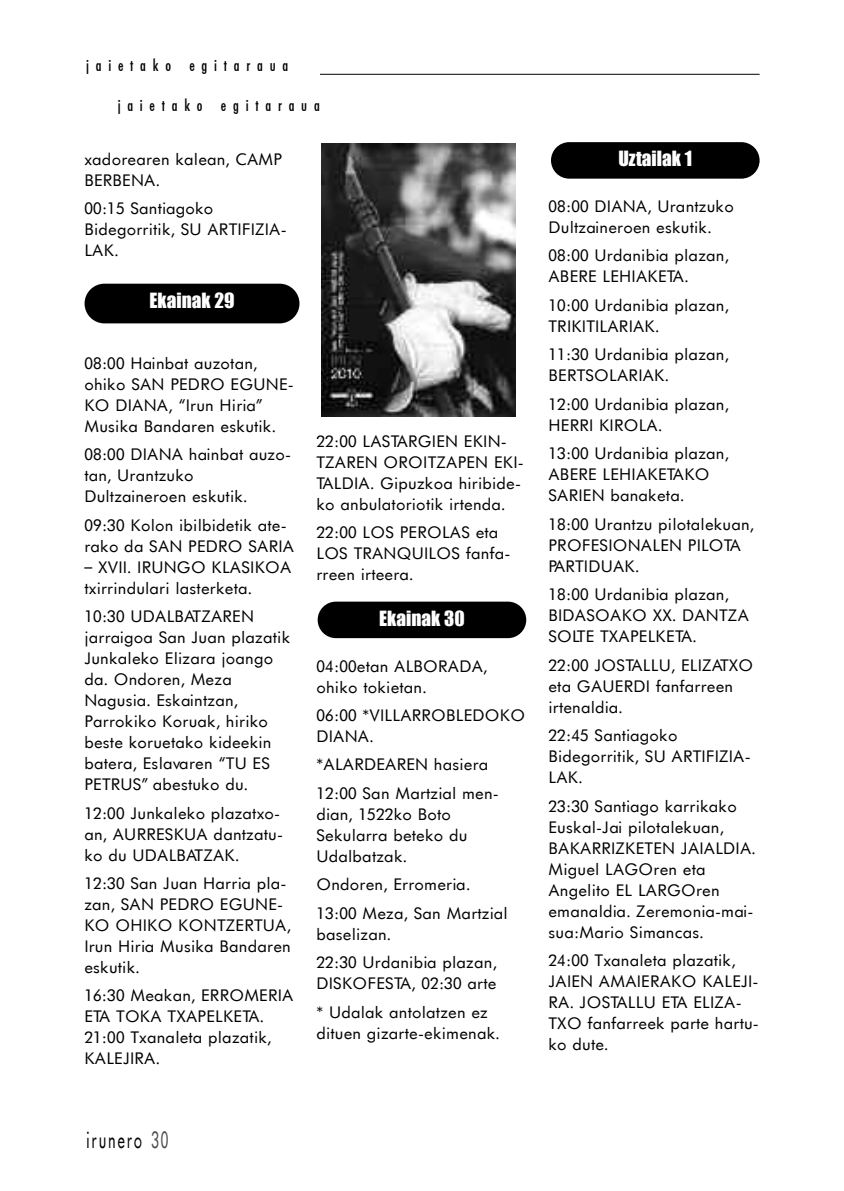
<style>
.page{position:relative;width:844px;height:1191px;background:#fff}
.page>*{position:absolute;margin:0;border:0;box-sizing:border-box;transform-origin:0 0}
.t1{font:22.4px "Futurist";letter-spacing:.11em;color:#000;scale:.62 1}
.t2{font:19.25px "Impact";color:#fff}
.t3{font:15.75px/21px "Futurist";color:#000}
.t4{font:15.75px "Futurist Condensed";letter-spacing:.43em;color:#000}
.s1{color:#4d4d4d}
</style>
<div class="page">
<hr style="left:84px;top:74px;width:675px;height:1px;background:#000">
<div style="left:84px;top:54px;width:236px;height:39px;background:#fff"></div>
<div style="left:317px;top:601px;width:209px;height:37px;background:#000;border-radius:18px"></div>
<div style="left:551px;top:142px;width:208px;height:37px;background:#000;border-radius:18px"></div>
<img style="left:321px;top:144px;width:194px;height:273px">
<div style="left:85px;top:284px;width:214px;height:39px;background:#000;border-radius:20px"></div>
<p class="t4" style="left:86px;top:56px;width:204px">jaietako egitaraua</p>
<p class="t4" style="left:118px;top:96px;width:204px">jaietako egitaraua</p>
<p class="t3" style="left:84px;top:148px;width:199px">xadorearen kalean, CAMP<br>BERBENA.</p>
<p class="t3" style="left:84px;top:198px;width:204px">00:15 Santiagoko<br>Bidegorritik, SU ARTIFIZIA-<br>LAK.</p>
<p class="t2" style="left:149px;top:288px;width:86px">Ekainak 29</p>
<p class="t3" style="left:84px;top:352px;width:211px">08:00 Hainbat auzotan, ohiko SAN PEDRO EGUNE-<br>KO DIANA, “Irun Hiria”<br>Musika Bandaren eskutik.</p>
<p class="t3" style="left:84px;top:443px;width:208px">08:00 DIANA hainbat auzo&shy;tan, Urantzuko<br>Dultzaineroen eskutik.</p>
<p class="t3" style="left:84px;top:514px;width:211px">09:30 Kolon ibilbidetik ate&shy;rako da SAN PEDRO SARIA</p>
<p class="t3" style="left:84px;top:556px;width:209px">– XVII. IRUNGO KLASIKOA txirrindulari lasterketa.</p>
<p class="t3" style="left:84px;top:605px;width:207px">10:30 UDALBATZAREN jarraigoa San Juan plazatik<br>Junkaleko Elizara joango da. Ondoren, Meza<br>Nagusia. Eskaintzan,<br>Parrokiko Koruak, hiriko beste koruetako kideekin batera, Eslavaren “TU ES<br>PETRUS” abestuko du.</p>
<p class="t3" style="left:84px;top:802px;width:200px">12:00 Junkaleko plazatxo&shy;an, AURRESKUA dantzatu&shy;ko du UDALBATZAK.</p>
<p class="t3" style="left:84px;top:872px;width:208px">12:30 San Juan Harria pla&shy;zan, SAN PEDRO EGUNE-<br>KO OHIKO KONTZERTUA,<br>Irun Hiria Musika Bandaren eskutik.</p>
<p class="t3" style="left:84px;top:985px;width:211px">16:30 Meakan, ERROMERIA<br>ETA TOKA TXAPELKETA.<br>21:00 Txanaleta plazatik,<br>KALEJIRA.</p>
<p class="t3" style="left:316px;top:430px;width:209px">22:00 LASTARGIEN EKIN-<br>TZAREN OROITZAPEN EKI-<br>TALDIA. Gipuzkoa hiribide&shy;ko anbulatoriotik irtenda.</p>
<p class="t3" style="left:316px;top:521px;width:196px">22:00 LOS PEROLAS eta<br>LOS TRANQUILOS fanfa&shy;rreen irteera.</p>
<p class="t2" style="left:379px;top:606px;width:87px">Ekainak 30</p>
<p class="t3" style="left:316px;top:655px;width:173px">04:00etan ALBORADA, ohiko tokietan.</p>
<p class="t3" style="left:316px;top:704px;width:210px">06:00 *VILLARROBLEDOKO<br>DIANA.</p>
<p class="t3" style="left:316px;top:750px;width:184px;line-height:28.5px">*ALARDEAREN hasiera<br>12:00 San Martzial men-</p>
<p class="t3" style="left:316px;top:803px;width:153px">dian, 1522ko Boto<br>Sekularra beteko du<br>Udalbatzak.</p>
<p class="t3" style="left:316px;top:870px;width:193px;line-height:28.5px">Ondoren, Erromeria.<br>13:00 Meza, San Martzial</p>
<p class="t3" style="left:316px;top:919px;width:182px;line-height:28.5px">baselizan.<br>22:30 Urdanibia plazan,</p>
<p class="t3" style="left:316px;top:969px;width:182px;line-height:28.5px">DISKOFESTA, 02:30 arte * Udalak antolatzen ez</p>
<p class="t3" style="left:316px;top:1022px;width:185px">dituen gizarte-ekimenak.</p>
<p class="t2" style="left:618px;top:147px;width:75px">Uztailak 1</p>
<p class="t3" style="left:548px;top:195px;width:187px">08:00 DIANA, Urantzuko<br>Dultzaineroen eskutik.</p>
<p class="t3" style="left:548px;top:245px;width:182px">08:00 Urdanibia plazan,<br>ABERE LEHIAKETA.</p>
<p class="t3" style="left:548px;top:294px;width:182px">10:00 Urdanibia plazan,<br>TRIKITILARIAK.</p>
<p class="t3" style="left:548px;top:344px;width:182px">11:30 Urdanibia plazan,<br>BERTSOLARIAK.</p>
<p class="t3" style="left:548px;top:393px;width:182px">12:00 Urdanibia plazan,<br>HERRI KIROLA.</p>
<p class="t3" style="left:548px;top:443px;width:182px">13:00 Urdanibia plazan,<br>ABERE LEHIAKETAKO<br>SARIEN banaketa.</p>
<p class="t3" style="left:548px;top:513px;width:207px">18:00 Urantzu pilotalekuan,<br>PROFESIONALEN PILOTA<br>PARTIDUAK.</p>
<p class="t3" style="left:548px;top:583px;width:202px">18:00 Urdanibia plazan,<br>BIDASOAKO XX. DANTZA<br>SOLTE TXAPELKETA.</p>
<p class="t3" style="left:548px;top:654px;width:206px">22:00 JOSTALLU, ELIZATXO eta GAUERDI fanfarreen irtenaldia.</p>
<p class="t3" style="left:548px;top:724px;width:204px">22:45 Santiagoko<br>Bidegorritik, SU ARTIFIZIA-<br>LAK.</p>
<p class="t3" style="left:548px;top:795px;width:209px">23:30 Santiago karrikako<br>Euskal-Jai pilotalekuan,<br>BAKARRIZKETEN JAIALDIA.<br>Miguel LAGOren eta<br>Angelito EL LARGOren emanaldia. Zeremonia-mai&shy;sua:Mario Simancas.</p>
<p class="t3" style="left:548px;top:949px;width:212px">24:00 Txanaleta plazatik,<br>JAIEN AMAIERAKO KALEJI-<br>RA. JOSTALLU ETA ELIZA-<br>TXO fanfarreek parte hartu&shy;ko dute.</p>
<h1 class="t1" style="left:86px;top:1125px;width:135px">irunero <span class="s1">30</span></h1>
</div>
